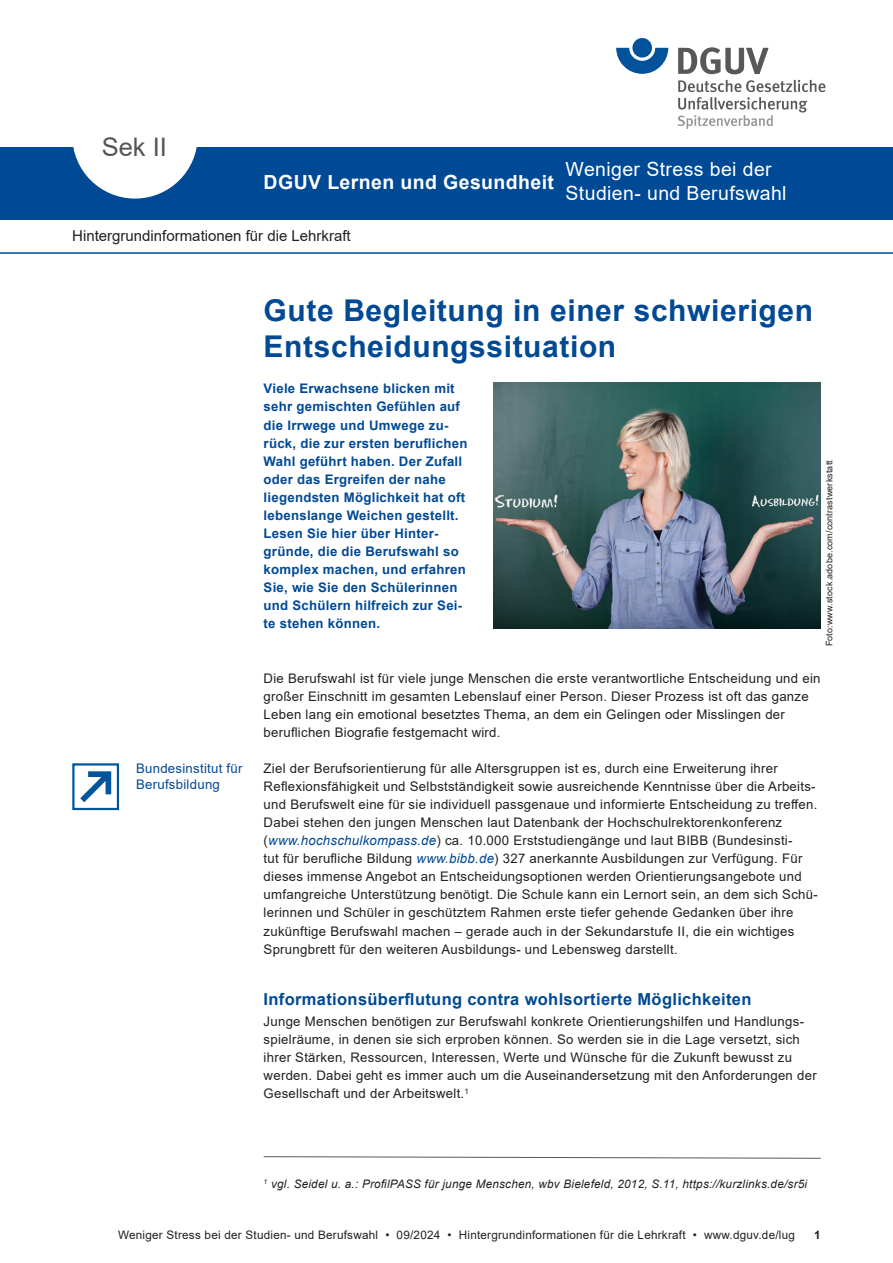
<style>
.page{position:relative;width:893px;height:1263px;background:#fff}
.page>*{position:absolute;margin:0;border:0;box-sizing:border-box;transform-origin:0 0}
.Ueberschrift{font:700 30px/36.2px "Arial";letter-spacing:.02em;color:#004994}
.head{font:25.5px "Arial";color:#555}
.t1{font:19.5px/23.4px "Arial";letter-spacing:.02em;color:#fff}
.t2{font:700 19.5px "Arial";letter-spacing:.02em;color:#fff}
.Zwischenueberschrift{font:700 16.5px "Arial";letter-spacing:.02em;color:#004994}
.Kopfzeile_Art{font:15px "Arial";color:#231f20}
.Fliesstext{font:13.2px/18px "Arial";letter-spacing:.02em;color:#231f20}
.Vorspann{font:700 13.2px/18px "Arial";letter-spacing:.02em;color:#004994}
.hinweis_links{font:13.2px/15.9px "Arial";letter-spacing:.02em;color:#004994}
.fusszeile{font:11.7px "Arial";letter-spacing:.02em;color:#231f20}
.Quelle{font:italic 11.7px "Arial";letter-spacing:.02em;color:#231f20}
.t3{font:700 11.7px "Arial";color:#231f20}
.Bildnachweis{font:9px "Arial";letter-spacing:.015em;color:#231f20}
.s1{font-style:italic;color:#004994}
</style>
<div class="page">
<div style="left:0;top:147px;width:893px;height:73px;background:#004994"></div>
<svg style="left:73px;top:147px;width:124px;height:52px"></svg>
<svg style="left:616px;top:48px;width:52px;height:26px"></svg>
<div style="left:632px;top:38px;width:20px;height:20px;background:#01519b;border-radius:50%"></div>
<svg style="left:678px;top:47px;width:91px;height:27px"></svg>
<svg style="left:678px;top:80px;width:147px;height:49px"></svg>
<hr style="left:0;top:252px;width:893px;height:2px;background:#004994">
<img style="left:493px;top:383px;width:328px;height:245px">
<svg style="left:263px;top:1156px;width:558px;height:3px"></svg>
<div style="left:72px;top:763px;width:47px;height:47px;border:2px solid #01559c"></div>
<svg style="left:80px;top:771px;width:31px;height:31px"></svg>
<p class="head" style="left:102px;top:130px;width:67px">Sek II</p>
<p class="t2" style="left:264px;top:168px;width:292px">DGUV Lernen und Gesundheit</p>
<p class="Kopfzeile_Art" style="left:72px;top:225px;width:280px">Hintergrundinformationen für die Lehrkraft</p>
<p class="t1" style="left:566px;top:158px;width:223px">Weniger Stress bei der<br>Studien- und Berufswahl</p>
<p class="Ueberschrift" style="left:264px;top:293px;width:551px">Gute Begleitung in einer schwierigen<br>Entscheidungssituation</p>
<p class="Vorspann" style="left:264px;top:380px;width:205px">Viele Erwachsene blicken mit sehr gemischten Gefühlen auf die Irrwege und Umwege zu&shy;rück, die zur ersten beruflichen<br>Wahl geführt haben. Der Zufall oder das Ergreifen der nahe liegendsten Möglichkeit hat oft lebenslange Weichen gestellt.<br>Lesen Sie hier über Hinter&shy;gründe, die die Berufswahl so komplex machen, und erfahren<br>Sie, wie Sie den Schülerinnen und Schülern hilfreich zur Sei&shy;te stehen können.</p>
<p class="Bildnachweis" style="left:823px;top:646px;width:188px;rotate:-90deg">Foto:www.stock.adobe.com/contrastwerkstatt</p>
<p class="hinweis_links" style="left:136px;top:760px;width:108px">Bundesinstitut für<br>Berufsbildung</p>
<p class="Fliesstext" style="left:264px;top:669px;width:558px">Die Berufswahl ist für viele junge Menschen die erste verantwortliche Entscheidung und ein großer Einschnitt im gesamten Lebenslauf einer Person. Dieser Prozess ist oft das ganze Leben lang ein emotional besetztes Thema, an dem ein Gelingen oder Misslingen der beruflichen Biografie festgemacht wird.</p>
<p class="Fliesstext" style="left:264px;top:759px;width:556px">Ziel der Berufsorientierung für alle Altersgruppen ist es, durch eine Erweiterung ihrer Reflexionsfähigkeit und Selbstständigkeit sowie ausreichende Kenntnisse über die Arbeits&shy;und Berufswelt eine für sie individuell passgenaue und informierte Entscheidung zu treffen.<br>Dabei stehen den jungen Menschen laut Datenbank der Hochschulrektorenkonferenz (<span class="s1">www.hochschulkompass.de</span>) ca. 10.000 Erststudiengänge und laut BIBB (Bundesinsti-<br>tut für berufliche Bildung <span class="s1">www.bibb.de</span>) 327 anerkannte Ausbildungen zur Verfügung. Für dieses immense Angebot an Entscheidungsoptionen werden Orientierungsangebote und umfangreiche Unterstützung benötigt. Die Schule kann ein Lernort sein, an dem sich Schü&shy;lerinnen und Schüler in geschütztem Rahmen erste tiefer gehende Gedanken über ihre zukünftige Berufswahl machen – gerade auch in der Sekundarstufe II, die ein wichtiges Sprungbrett für den weiteren Ausbildungs- und Lebensweg darstellt.</p>
<p class="Zwischenueberschrift" style="left:264px;top:988px;width:489px">Informationsüberflutung contra wohlsortierte Möglichkeiten</p>
<p class="Fliesstext" style="left:264px;top:1012px;width:555px">Junge Menschen benötigen zur Berufswahl konkrete Orientierungshilfen und Handlungs&shy;spielräume, in denen sie sich erproben können. So werden sie in die Lage versetzt, sich ihrer Stärken, Ressourcen, Interessen, Werte und Wünsche für die Zukunft bewusst zu werden. Dabei geht es immer auch um die Auseinandersetzung mit den Anforderungen der Gesellschaft und der Arbeitswelt.<sup>1</sup></p>
<p class="Quelle" style="left:264px;top:1176px;width:545px"><sup>1</sup> vgl. Seidel u. a.: ProfilPASS für junge Menschen, wbv Bielefeld, 2012, S.11, https://kurzlinks.de/sr5i</p>
<p class="fusszeile" style="left:118px;top:1227px;width:678px">Weniger Stress bei der Studien- und Berufswahl • 09/2024 • Hintergrundinformationen für die Lehrkraft • www.dguv.de/lug</p>
<p class="t3" style="left:814px;top:1227px;width:8px">1</p>
</div>
